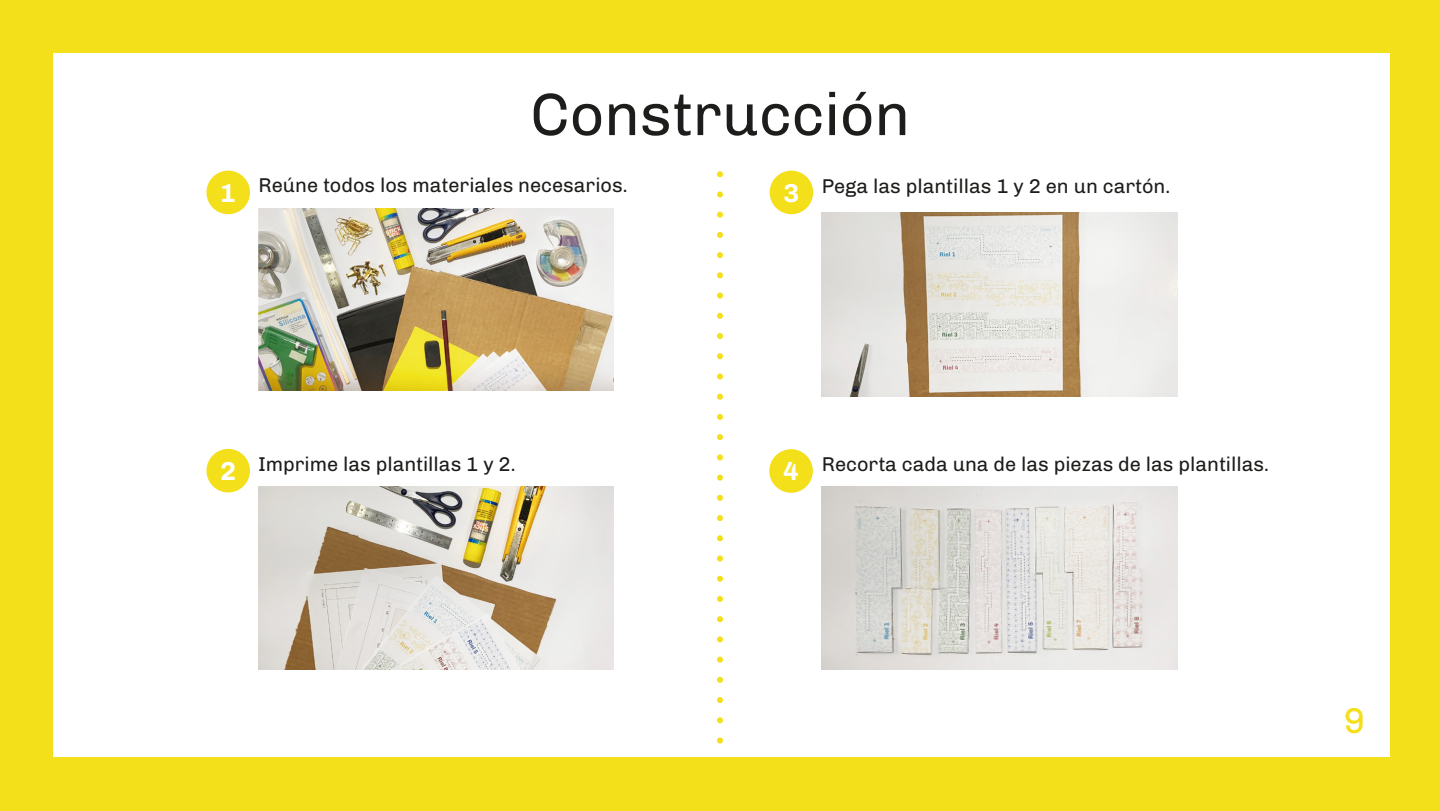
<style>
.page{position:relative;width:1440px;height:811px;background:#fff}
.page>*{position:absolute;margin:0;border:0;box-sizing:border-box;transform-origin:0 0}
.t1{font:60px "Chivo";color:#1d1d1b}
.t2{font:36px "Chivo";color:#f3df1a}
.t3{font:20px "Chivo";color:#1d1d1b}
.s1{font-weight:700;font-size:26px;color:#fff}
</style>
<div class="page">
<div style="left:0;top:0;width:1440px;height:810px;background:#f3df1a"></div>
<div style="left:54px;top:54px;width:1336px;height:702px;background:#fff"></div>
<svg style="left:717px;top:174px;width:6px;height:570px"></svg>
<div style="left:206px;top:170px;width:44px;height:44px;background:#f3df1a;border-radius:50%"></div>
<div style="left:206px;top:448px;width:44px;height:44px;background:#f3df1a;border-radius:50%"></div>
<div style="left:770px;top:170px;width:43px;height:44px;background:#f3df1a;border-radius:50%"></div>
<div style="left:769px;top:449px;width:44px;height:43px;background:#f3df1a;border-radius:50%"></div>
<img style="left:258px;top:208px;width:356px;height:182px">
<img style="left:258px;top:486px;width:356px;height:182px">
<img style="left:822px;top:212px;width:355px;height:184px">
<img style="left:822px;top:486px;width:355px;height:182px">
<h1 class="t1" style="left:530px;top:69px;width:381px">Construcción</h1>
<p class="t3" style="left:220px;top:170px;width:409px"><span class="s1">1</span> Reúne todos los materiales necesarios.</p>
<p class="t3" style="left:783px;top:170px;width:388px"><span class="s1">3</span> Pega las plantillas 1 y 2 en un cartón.</p>
<p class="t3" style="left:220px;top:448px;width:297px"><span class="s1">2</span> Imprime las plantillas 1 y 2.</p>
<p class="t3" style="left:783px;top:448px;width:487px"><span class="s1">4</span> Recorta cada una de las piezas de las plantillas.</p>
<h2 class="t2" style="left:1344px;top:692px;width:24px">9</h2>
</div>
